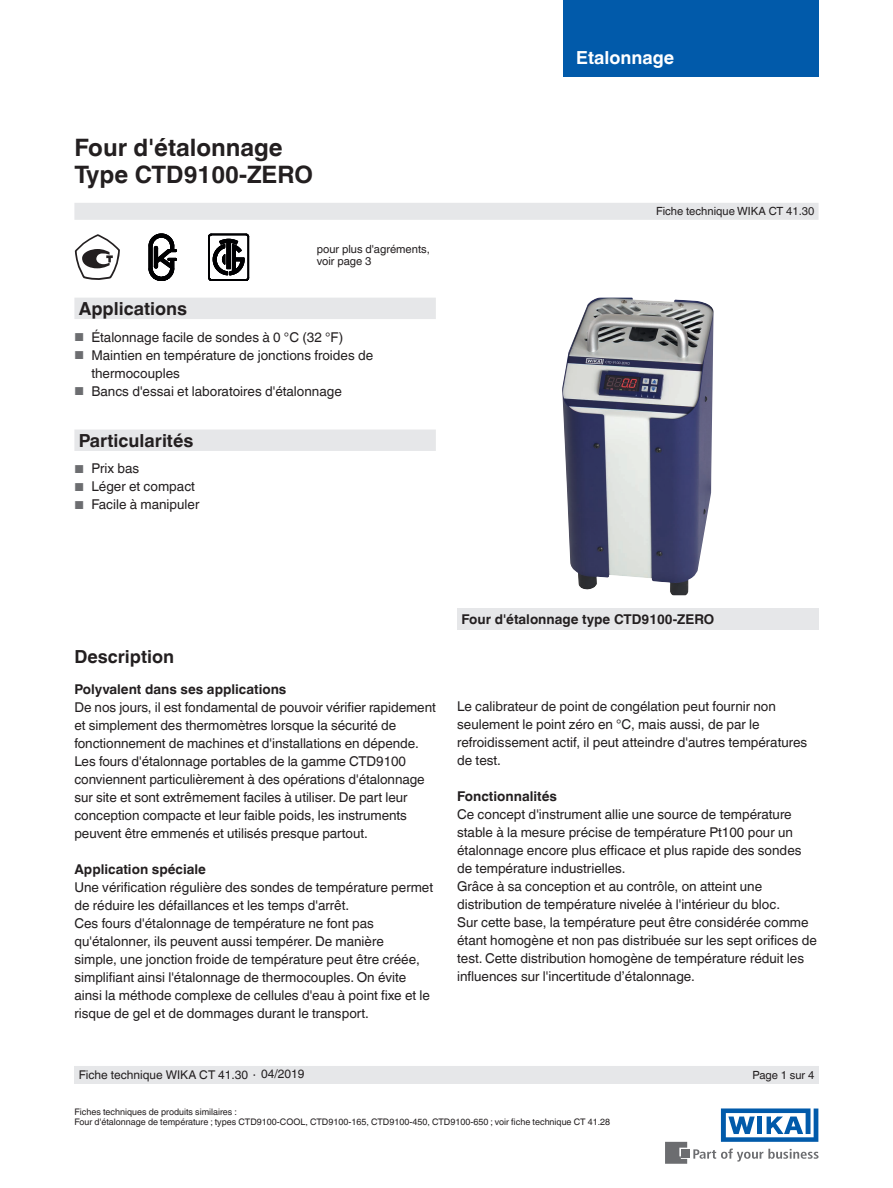
<style>
.page{position:relative;width:893px;height:1188px;background:#fff}
.page>*{position:absolute;margin:0;border:0;box-sizing:border-box;transform-origin:0 0}
.t1{font:700 24px/27px "Helvetica World";color:#231f20}
.t2{font:700 18px "Helvetica World";color:#231f20}
.t3{font:700 18px "Helvetica World";color:#fff}
.t4{font:13.5px/18px "Helvetica World";color:#231f20}
.t5{font:700 13.5px "Helvetica World";color:#231f20}
.t6{font:12px "Helvetica World";color:#231f20}
.t7{font:11.25px/12.3px "Helvetica World";color:#231f20}
.t8{font:9px/10.5px "Helvetica World";color:#231f20}
.s1{font-size:11.55px;color:#6c6d70}
.s2{font-size:11.25px}
</style>
<div class="page">
<svg style="left:693px;top:1149px;width:126px;height:13px"></svg>
<div style="left:682px;top:1150px;width:8px;height:8px;background:#6c6d70"></div>
<svg style="left:665px;top:1142px;width:22px;height:22px"></svg>
<svg style="left:721px;top:1108px;width:97px;height:34px"></svg>
<div style="left:563px;top:0;width:256px;height:76px;background:#015aaa"></div>
<div style="left:74px;top:203px;width:745px;height:17px;background:#e6e7e9"></div>
<div style="left:74px;top:1066px;width:745px;height:18px;background:#e6e7e9"></div>
<svg style="left:75px;top:234px;width:45px;height:46px"></svg>
<svg style="left:149px;top:234px;width:28px;height:47px"></svg>
<svg style="left:208px;top:234px;width:41px;height:47px"></svg>
<div style="left:457px;top:608px;width:362px;height:21px;background:#e6e7e9"></div>
<img style="left:562px;top:298px;width:151px;height:297px">
<svg style="left:74px;top:298px;width:362px;height:153px"></svg>
<h1 class="t1" style="left:74px;top:134px;width:240px">Four d'étalonnage<br>Type CTD9100-ZERO</h1>
<p class="t7" style="left:317px;top:243px;width:114px">pour plus d'agréments, voir page 3</p>
<h2 class="t2" style="left:79px;top:298px;width:110px">Applications</h2>
<p class="t4" style="left:74px;top:328px;width:270px"><span class="s1">■</span> Étalonnage facile de sondes à 0 °C (32 °F)</p>
<p class="t4" style="left:91px;top:346px;width:283px;text-indent:-17px"><span class="s1">■</span> Maintien en température de jonctions froides de thermocouples</p>
<p class="t4" style="left:74px;top:382px;width:269px"><span class="s1">■</span> Bancs d'essai et laboratoires d'étalonnage</p>
<h2 class="t2" style="left:79px;top:430px;width:116px">Particularités</h2>
<p class="t4" style="left:74px;top:460px;width:66px"><span class="s1">■</span> Prix bas</p>
<p class="t4" style="left:74px;top:478px;width:122px"><span class="s1">■</span> Léger et compact</p>
<p class="t4" style="left:74px;top:496px;width:127px"><span class="s1">■</span> Facile à manipuler</p>
<h2 class="t3" style="left:576px;top:47px;width:99px">Etalonnage</h2>
<p class="t7" style="left:656px;top:205px;width:160px">Fiche technique WIKA CT 41.30</p>
<h2 class="t2" style="left:74px;top:647px;width:101px">Description</h2>
<p class="t5" style="left:74px;top:681px;width:214px">Polyvalent dans ses applications</p>
<p class="t4" style="left:74px;top:698px;width:363px">De nos jours, il est fondamental de pouvoir vérifier rapidement et simplement des thermomètres lorsque la sécurité de fonctionnement de machines et d'installations en dépende.<br>Les fours d'étalonnage portables de la gamme CTD9100 conviennent particulièrement à des opérations d'étalonnage sur site et sont extrêmement faciles à utiliser. De part leur conception compacte et leur faible poids, les instruments peuvent être emmenés et utilisés presque partout.</p>
<p class="t5" style="left:74px;top:861px;width:133px">Application spéciale</p>
<p class="t4" style="left:74px;top:878px;width:360px">Une vérification régulière des sondes de température permet de réduire les défaillances et les temps d'arrêt.<br>Ces fours d'étalonnage de température ne font pas qu'étalonner, ils peuvent aussi tempérer. De manière<br>simple, une jonction froide de température peut être créée, simplifiant ainsi l'étalonnage de thermocouples. On évite ainsi la méthode complexe de cellules d'eau à point fixe et le risque de gel et de dommages durant le transport.</p>
<p class="t5" style="left:461px;top:611px;width:254px">Four d'étalonnage type CTD9100-ZERO</p>
<p class="t4" style="left:457px;top:697px;width:352px">Le calibrateur de point de congélation peut fournir non seulement le point zéro en °C, mais aussi, de par le refroidissement actif, il peut atteindre d'autres températures de test.</p>
<p class="t5" style="left:457px;top:788px;width:101px">Fonctionnalités</p>
<p class="t4" style="left:457px;top:805px;width:361px">Ce concept d'instrument allie une source de température stable à la mesure précise de température Pt100 pour un étalonnage encore plus efficace et plus rapide des sondes de température industrielles.<br>Grâce à sa conception et au contrôle, on atteint une distribution de température nivelée à l'intérieur du bloc.<br>Sur cette base, la température peut être considérée comme étant homogène et non pas distribuée sur les sept orifices de test. Cette distribution homogène de température réduit les influences sur l'incertitude d’étalonnage.</p>
<p class="t6" style="left:79px;top:1068px;width:227px">Fiche technique WIKA CT 41.30 <span class="s2">∙</span> 04/2019</p>
<p class="t7" style="left:753px;top:1068px;width:63px">Page 1 sur 4</p>
<p class="t8" style="left:74px;top:1107px;width:537px">Fiches techniques de produits similaires :<br>Four d'étalonnage de température ; types CTD9100-COOL, CTD9100-165, CTD9100-450, CTD9100-650 ; voir fiche technique CT 41.28</p>
</div>
